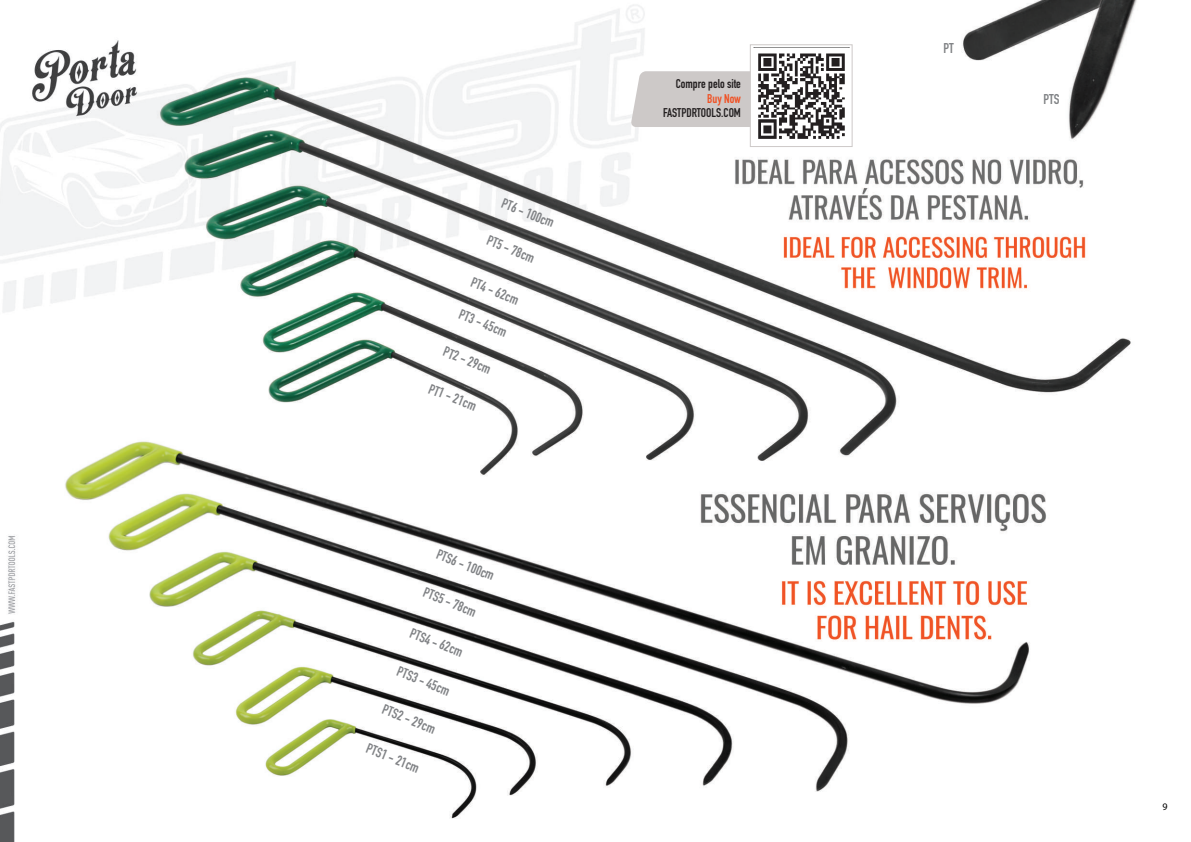
<style>
.page{position:relative;width:1191px;height:842px;background:#fff}
.page>*{position:absolute;margin:0;border:0;box-sizing:border-box;transform-origin:0 0}
.t1{font:700 14px "DIN Condensed";color:#808285}
.t2{font:700 12.5px "DIN Condensed";color:#231f20}
.t3{font:700 12.5px "DIN Condensed";color:#f05124}
.t4{font:10px "Myriad Pro";color:#000}
</style>
<div class="page">
<img style="left:0;top:0;width:1137px;height:842px">
<div style="left:750px;top:44px;width:102px;height:103px;background:linear-gradient(to right,#fff,#fff);border:1px solid #cdc9c8"></div>
<svg style="left:631px;top:48px;width:218px;height:96px"></svg>
<img style="left:754px;top:48px;width:95px;height:95px">
<p class="t1" style="left:506px;top:194px;width:57px;rotate:22deg">PT6 - 100cm</p>
<p class="t1" style="left:491px;top:231px;width:52px;rotate:22deg">PT5 - 78cm</p>
<p class="t1" style="left:475px;top:273px;width:52px;rotate:22deg">PT4 - 62cm</p>
<p class="t1" style="left:463px;top:305px;width:52px;rotate:22deg">PT3 - 45cm</p>
<p class="t1" style="left:447px;top:342px;width:52px;rotate:22deg">PT2 - 29cm</p>
<p class="t1" style="left:433px;top:379px;width:52px;rotate:22deg">PT1 - 21cm</p>
<p class="t1" style="left:441px;top:544px;width:62px;rotate:22deg">PTS6 - 100cm</p>
<p class="t1" style="left:427px;top:583px;width:57px;rotate:22deg">PTS5 - 78cm</p>
<p class="t1" style="left:414px;top:623px;width:57px;rotate:22deg">PTS4 - 62cm</p>
<p class="t1" style="left:401px;top:662px;width:57px;rotate:22deg">PTS3 - 45cm</p>
<p class="t1" style="left:387px;top:700px;width:57px;rotate:22deg">PTS2 - 29cm</p>
<p class="t1" style="left:370px;top:739px;width:57px;rotate:22deg">PTS1 - 21cm</p>
<p class="t2" style="left:676px;top:75px;width:67px">Compre pelo site</p>
<p class="t3" style="left:707px;top:90px;width:35px">Buy Now</p>
<p class="t2" style="left:663px;top:104px;width:79px">FASTPDRTOOLS.COM</p>
<p class="t1" style="left:943px;top:39px;width:12px">PT</p>
<p class="t1" style="left:1043px;top:89px;width:18px">PTS</p>
<p class="t4" style="left:1162px;top:800px;width:7px">9</p>
</div>
